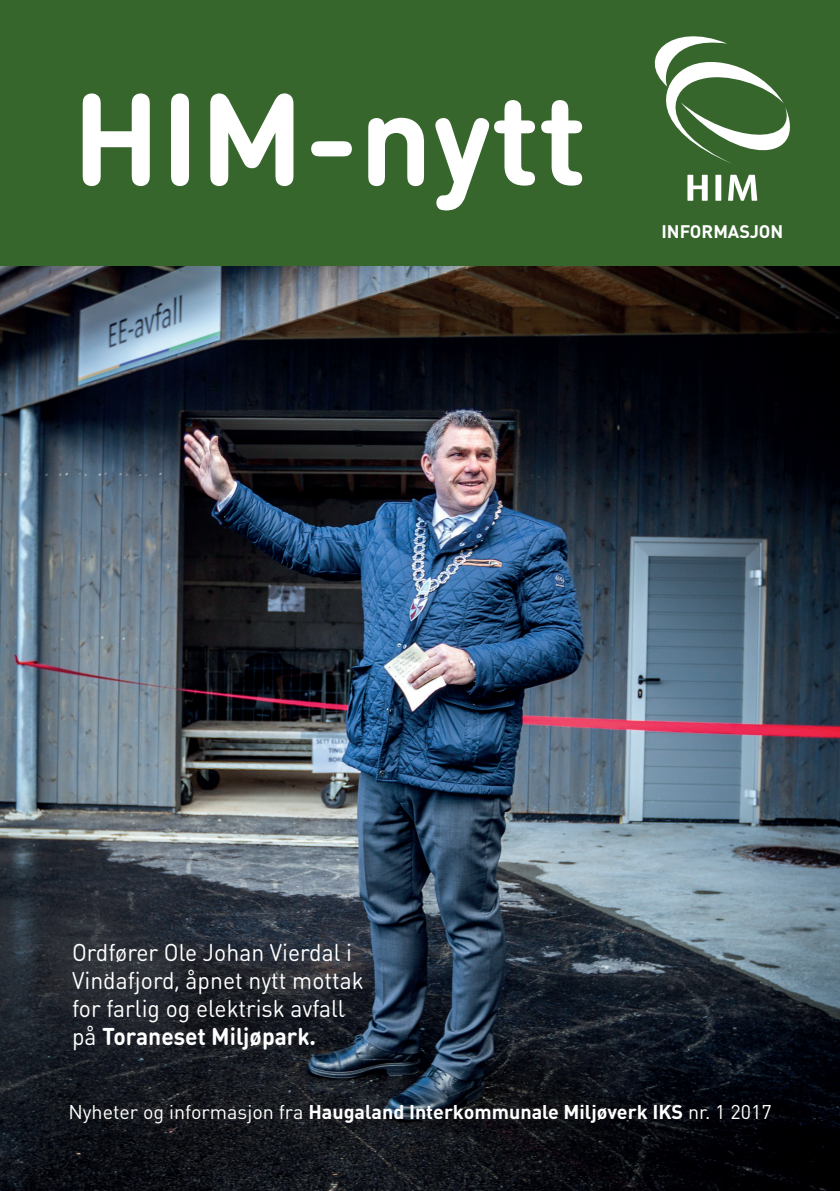
<style>
.page{position:relative;width:840px;height:1191px;background:#fff}
.page>*{position:absolute;margin:0;border:0;box-sizing:border-box;transform-origin:0 0}
.t1{font:700 128.6px "DIN Round OT";color:#fff}
.t2{font:24px/28px "DIN Round OT";color:#fff;scale:.95 1}
.t3{font:700 19.6px "DIN";color:#fff}
.t4{font:700 18px "DIN";color:#fff}
.s1{font-weight:700}
.s2{font-weight:400}
</style>
<div class="page">
<img style="left:0;top:266px;width:839px;height:925px">
<div style="left:0;top:0;width:839px;height:266px;background:#37662d"></div>
<svg style="left:654px;top:36px;width:136px;height:128px"></svg>
<svg style="left:687px;top:175px;width:20px;height:26px"></svg>
<div style="left:715px;top:175px;width:5px;height:26px;background:#fff"></div>
<svg style="left:728px;top:175px;width:28px;height:26px"></svg>
<h1 class="t1" style="left:72px;top:55px;width:515px">HIM-nytt</h1>
<p class="t4" style="left:661px;top:219px;width:123px">INFORMASJON</p>
<p class="t2" style="left:72px;top:938px;width:308px">Ordfører Ole Johan Vierdal i<br>Vindafjord, åpnet nytt mottak for farlig og elektrisk avfall på <span class="s1">Toraneset Miljøpark.</span></p>
<p class="t3" style="left:68px;top:1098px;width:704px"><span class="s2">Nyheter og informasjon fra</span> Haugaland Interkommunale Miljøverk IKS <span class="s2">nr. 1 2017</span></p>
</div>
